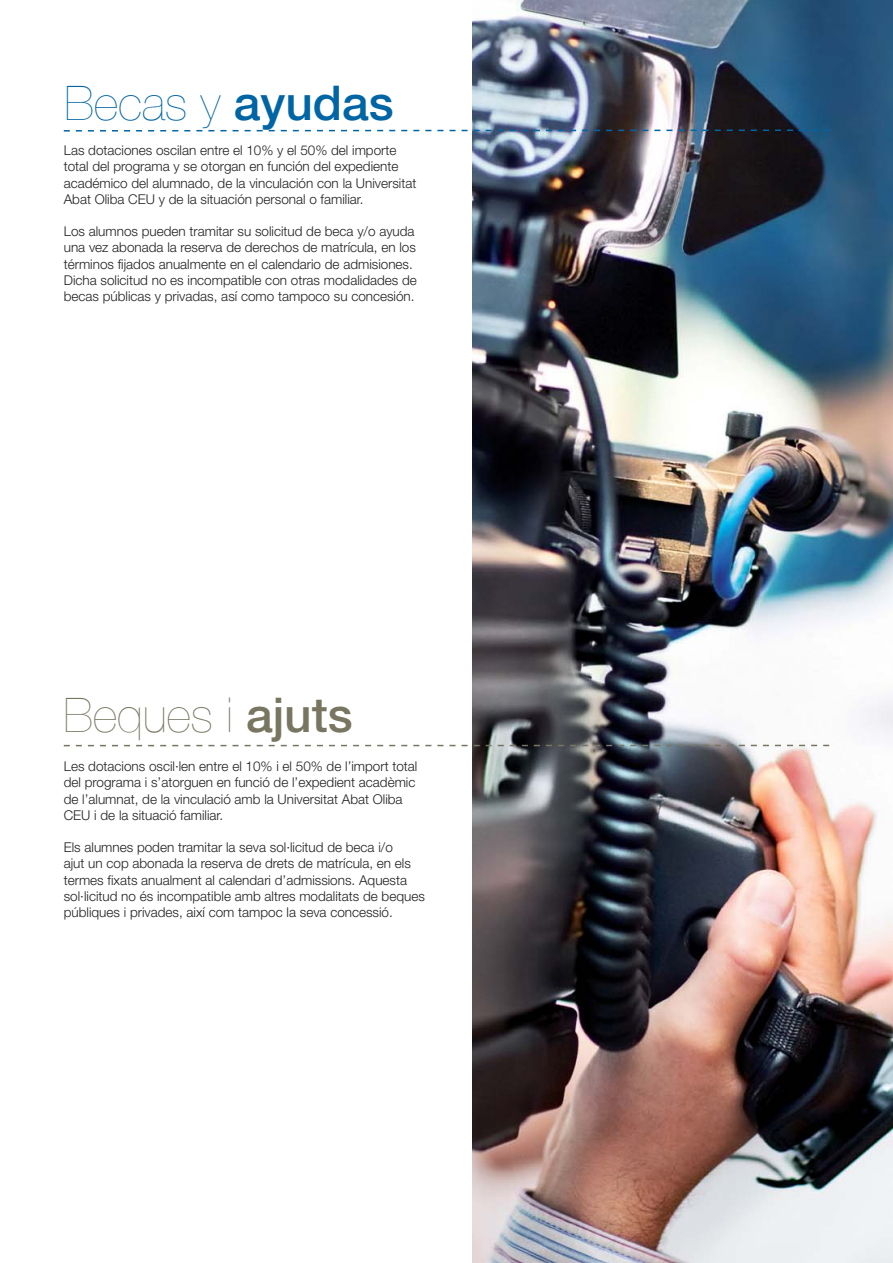
<style>
.page{position:relative;width:893px;height:1263px;background:#fff}
.page>*{position:absolute;margin:0;border:0;box-sizing:border-box;transform-origin:0 0}
.t1{font:200 48px "Helvetica Neue";color:#0065a4}
.t2{font:200 48px "Helvetica Neue";color:#787661}
.t3{font:300 13.5px/16.2px "Helvetica Neue";color:#231f20}
.s1{font-weight:500}
</style>
<div class="page">
<img style="left:472px;top:0;width:421px;height:1263px">
<svg style="left:64px;top:745px;width:765px;height:1px"></svg>
<svg style="left:63px;top:129px;width:768px;height:3px"></svg>
<h1 class="t1" style="left:65px;top:76px;width:330px">Becas y <span class="s1">ayudas</span></h1>
<p class="t3" style="left:64px;top:144px;width:354px">Las dotaciones oscilan entre el 10% y el 50% del importe total del programa y se otorgan en función del expediente académico del alumnado, de la vinculación con la Universitat Abat Oliba CEU y de la situación personal o familiar.</p>
<p class="t3" style="left:64px;top:225px;width:355px">Los alumnos pueden tramitar su solicitud de beca y/o ayuda una vez abonada la reserva de derechos de matrícula, en los términos fijados anualmente en el calendario de admisiones.<br>Dicha solicitud no es incompatible con otras modalidades de becas públicas y privadas, así como tampoco su concesión.</p>
<h1 class="t2" style="left:64px;top:687px;width:290px">Beques i <span class="s1">ajuts</span></h1>
<p class="t3" style="left:64px;top:760px;width:355px">Les dotacions oscil·len entre el 10% i el 50% de l’import total del programa i s’atorguen en funció de l’expedient acadèmic de l’alumnat, de la vinculació amb la Universitat Abat Oliba CEU i de la situació familiar.</p>
<p class="t3" style="left:64px;top:841px;width:363px">Els alumnes poden tramitar la seva sol·licitud de beca i/o<br>ajut un cop abonada la reserva de drets de matrícula, en els termes fixats anualment al calendari d’admissions. Aquesta sol·licitud no és incompatible amb altres modalitats de beques públiques i privades, així com tampoc la seva concessió.</p>
</div>
